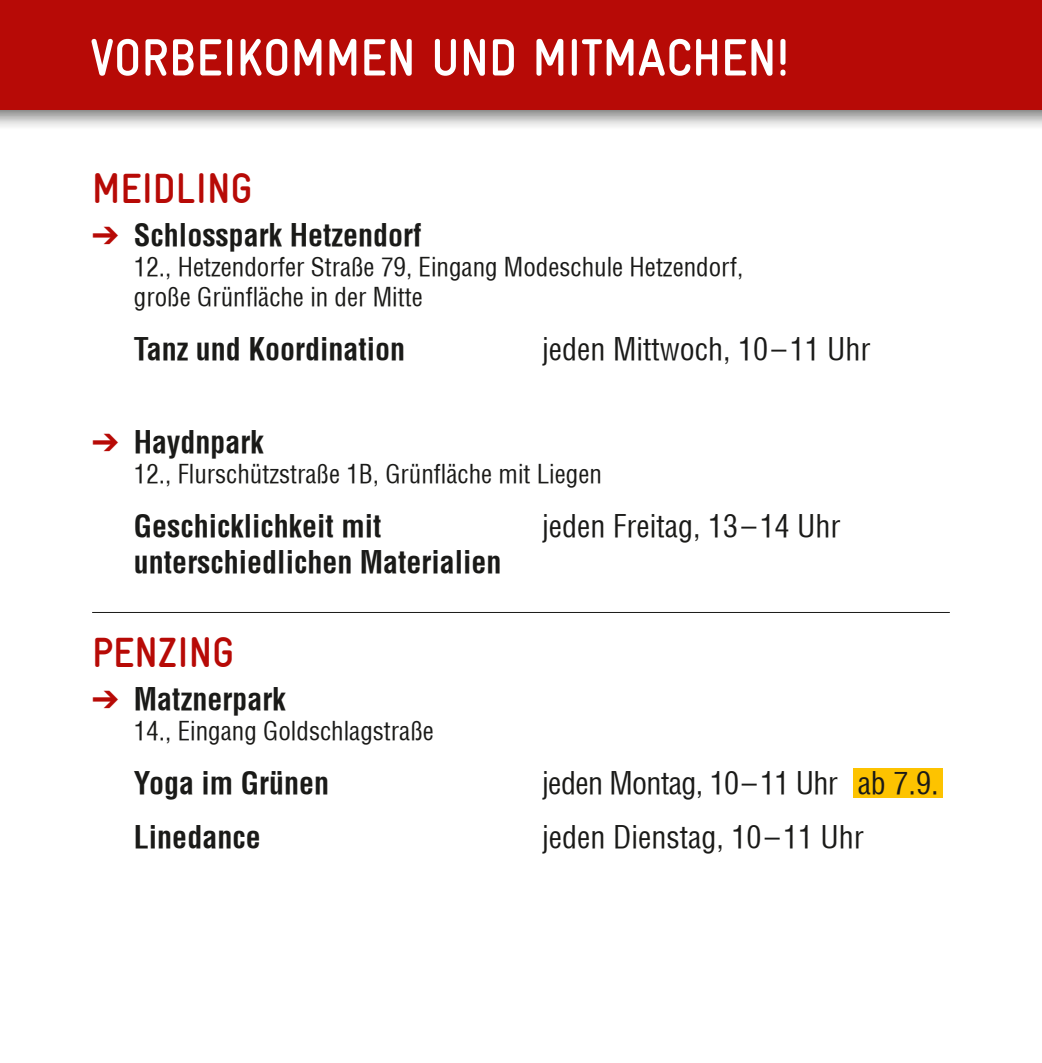
<style>
.page{position:relative;width:1042px;height:1063px;background:#fff}
.page>*{position:absolute;margin:0;border:0;box-sizing:border-box;transform-origin:0 0}
.t1{font:700 condensed 52.5px "Gravur";color:#fff}
.t2{font:700 condensed 42.5px "Gravur";color:#b70a06}
.t3{font:700 condensed 30px "Helvetica";color:#1a1a18}
.t4{font:condensed 30px "Helvetica";color:#1a1a18}
.t5{font:condensed 30px "Helvetica";letter-spacing:-.02em;color:#1a1a18}
.t6{font:condensed 25px/30px "Helvetica";color:#1a1a18}
.s1{color:#b70a06}
</style>
<div class="page">
<div style="left:0;top:0;width:1042px;height:131px;background:#1a1a18;opacity:.6"></div>
<div style="left:0;top:0;width:1042px;height:110px;background:#b70a06"></div>
<hr style="left:92px;top:612px;width:858px;height:1px;background:#1a1a18">
<div style="left:853px;top:768px;width:90px;height:30px;background:#fdc300"></div>
<h1 class="t1" style="left:90px;top:28px;width:701px">VORBEIKOMMEN UND MITMACHEN!</h1>
<h2 class="t2" style="left:92px;top:165px;width:162px">MEIDLING</h2>
<p class="t3" style="left:92px;top:216px;width:331px"><span class="s1">➔</span> Schlosspark Hetzendorf</p>
<p class="t6" style="left:134px;top:252px;width:611px">12., Hetzendorfer Straße 79, Eingang Modeschule Hetzendorf, große Grünfläche in der Mitte</p>
<p class="t3" style="left:134px;top:330px;width:273px">Tanz und Koordination</p>
<p class="t4" style="left:542px;top:330px;width:330px">jeden Mittwoch, 10–11 Uhr</p>
<p class="t3" style="left:92px;top:423px;width:173px"><span class="s1">➔</span> Haydnpark</p>
<p class="t6" style="left:134px;top:459px;width:469px">12., Flurschützstraße 1B, Grünfläche mit Liegen</p>
<p class="t3" style="left:134px;top:507px;width:249px">Geschicklichkeit mit</p>
<p class="t4" style="left:542px;top:507px;width:300px">jeden Freitag, 13–14 Uhr</p>
<p class="t3" style="left:134px;top:543px;width:369px">unterschiedlichen Materialien</p>
<h2 class="t2" style="left:92px;top:629px;width:144px">PENZING</h2>
<p class="t3" style="left:92px;top:681px;width:195px"><span class="s1">➔</span> Matznerpark</p>
<p class="t6" style="left:134px;top:716px;width:301px">14., Eingang Goldschlagstraße</p>
<p class="t3" style="left:134px;top:765px;width:197px">Yoga im Grünen</p>
<p class="t5" style="left:542px;top:765px;width:297px">jeden Montag, 10–11 Uhr</p>
<p class="t3" style="left:134px;top:819px;width:128px">Linedance</p>
<p class="t4" style="left:542px;top:819px;width:323px">jeden Dienstag, 10–11 Uhr</p>
<p class="t4" style="left:857px;top:764px;width:82px">ab 7.9.</p>
</div>
